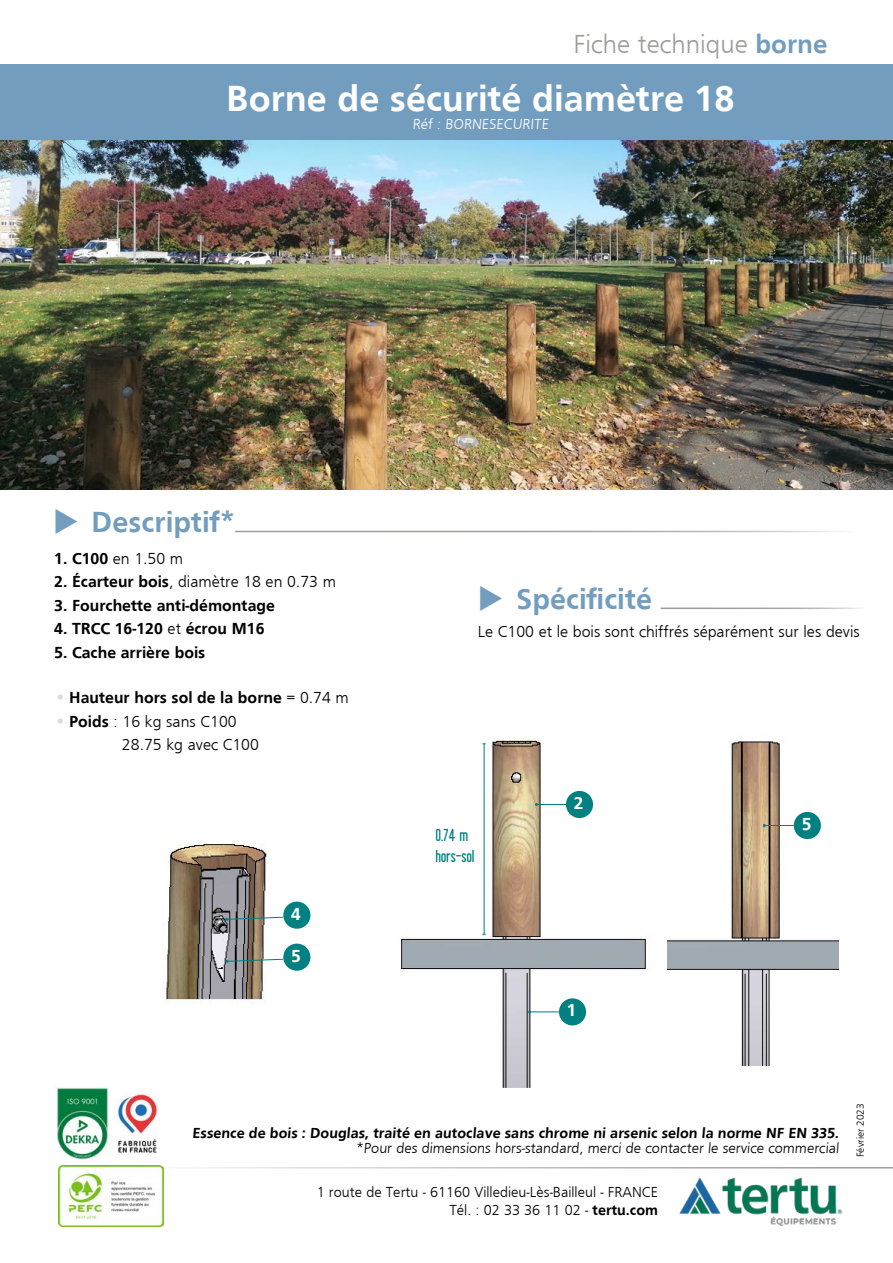
<style>
.page{position:relative;width:893px;height:1263px;background:#fff}
.page>*{position:absolute;margin:0;border:0;box-sizing:border-box;transform-origin:0 0}
.t1{font:700 37.5px "Frugal Sans";color:#fff}
.t2{font:700 30px "Frugal Sans";color:#729dbf}
.t3{font:300 27px "Frugal Sans";color:#9d9d9c}
.t4{font:18px/21.6px "Shocking Headline";color:#008080}
.t5{font:700 18px "Frugal Sans";color:#fff}
.t6{font:300 16.5px/23.5px "Frugal Sans";color:#000}
.t7{font:700 16.5px "Frugal Sans";color:#000}
.t8{font:300 15px/18px "Frugal Sans";color:#000;text-align:right}
.t9{font:700 15px "Frugal Sans";color:#000}
.t10{font:300 15px "Frugal Sans";color:#fff}
.t11{font:300 10.5px "Frugal Sans";color:#000}
.s1{font-weight:700;color:#729dbf}
.s2{font-weight:700}
.s3{font-weight:300}
.s4{font-size:21px;color:#dadada}
.s5{font-weight:700;font-size:21px;color:#dadada}
</style>
<div class="page">
<img style="left:665px;top:1167px;width:185px;height:59px">
<img style="left:59px;top:1165px;width:105px;height:61px">
<img style="left:56px;top:1087px;width:53px;height:73px">
<img style="left:117px;top:1094px;width:41px;height:59px">
<div style="left:0;top:64px;width:893px;height:81px;background:#729dbf"></div>
<img style="left:0;top:141px;width:893px;height:348px">
<hr style="left:235px;top:531px;width:618px;height:1px;background:#9d9d9c">
<hr style="left:661px;top:607px;width:204px;height:2px;background:#9d9d9c">
<img style="left:401px;top:738px;width:245px;height:350px">
<hr style="left:484px;top:744px;width:1px;height:190px;background:#008080">
<img style="left:165px;top:844px;width:119px;height:159px">
<div style="left:283px;top:902px;width:27px;height:27px;background:#008080;border-radius:50%"></div>
<svg style="left:225px;top:916px;width:59px;height:5px"></svg>
<div style="left:283px;top:943px;width:27px;height:28px;background:#008080;border-radius:50%"></div>
<svg style="left:225px;top:958px;width:59px;height:5px"></svg>
<div style="left:566px;top:791px;width:27px;height:27px;background:#008080;border-radius:50%"></div>
<hr style="left:536px;top:804px;width:30px;height:1px;background:#008080">
<div style="left:559px;top:998px;width:27px;height:27px;background:#008080;border-radius:50%"></div>
<hr style="left:529px;top:1011px;width:30px;height:1px;background:#008080">
<img style="left:667px;top:740px;width:171px;height:326px">
<div style="left:794px;top:812px;width:27px;height:27px;background:#008080;border-radius:50%"></div>
<hr style="left:764px;top:825px;width:30px;height:1px;background:#008080">
<h3 class="t3" style="left:574px;top:29px;width:255px">Fiche technique <span class="s1">borne</span></h3>
<h1 class="t1" style="left:226px;top:77px;width:510px">Borne de sécurité diamètre 18</h1>
<p class="t10" style="left:412px;top:115px;width:139px">Réf : BORNESECURITE</p>
<h2 class="t2" style="left:92px;top:504px;width:146px">Descriptif*</h2>
<p class="t6" style="left:54px;top:546px;width:131px"><span class="s2">1. C100</span> en 1.50 m</p>
<p class="t6" style="left:54px;top:570px;width:283px"><span class="s2">2. Écarteur bois</span>, diamètre 18 en 0.73 m</p>
<p class="t7" style="left:54px;top:595px;width:222px">3. Fourchette anti-démontage</p>
<p class="t7" style="left:54px;top:619px;width:212px">4. TRCC 16-120 <span class="s3">et</span> écrou M16</p>
<p class="t7" style="left:54px;top:642px;width:153px">5. Cache arrière bois</p>
<p class="t7" style="left:54px;top:688px;width:296px"><span class="s4">•</span>Hauteur hors sol de la borne <span class="s3">= 0.74 m</span></p>
<p class="t6" style="left:122px;top:709px;width:139px;text-indent:-68px"><span class="s5">•</span><span class="s2">Poids</span> : 16 kg sans C100<br>28.75 kg avec C100</p>
<p class="t5" style="left:291px;top:903px;width:11px">4</p>
<p class="t5" style="left:291px;top:945px;width:11px">5</p>
<h2 class="t2" style="left:516px;top:581px;width:137px">Spécificité</h2>
<p class="t6" style="left:478px;top:619px;width:383px">Le C100 et le bois sont chiffrés séparément sur les devis</p>
<p class="t4" style="left:436px;top:824px;width:40px">0.74 m hors-sol</p>
<p class="t5" style="left:574px;top:792px;width:11px">2</p>
<p class="t5" style="left:567px;top:1000px;width:11px">1</p>
<p class="t5" style="left:802px;top:813px;width:11px">5</p>
<p class="t9" style="left:192px;top:1125px;width:650px">Essence de bois : Douglas, traité en autoclave sans chrome ni arsenic selon la norme NF EN 335.</p>
<p class="t8" style="left:356px;top:1139px;width:486px">*Pour des dimensions hors-standard, merci de contacter le service commercial</p>
<p class="t8" style="left:317px;top:1183px;width:343px">1 route de Tertu - 61160 Villedieu-Lès-Bailleul - FRANCE<br>Tél. : 02 33 36 11 02 - <span class="s2">tertu.com</span></p>
<p class="t11" style="left:854px;top:1157px;width:55px;rotate:-90deg">Février 2023</p>
</div>
